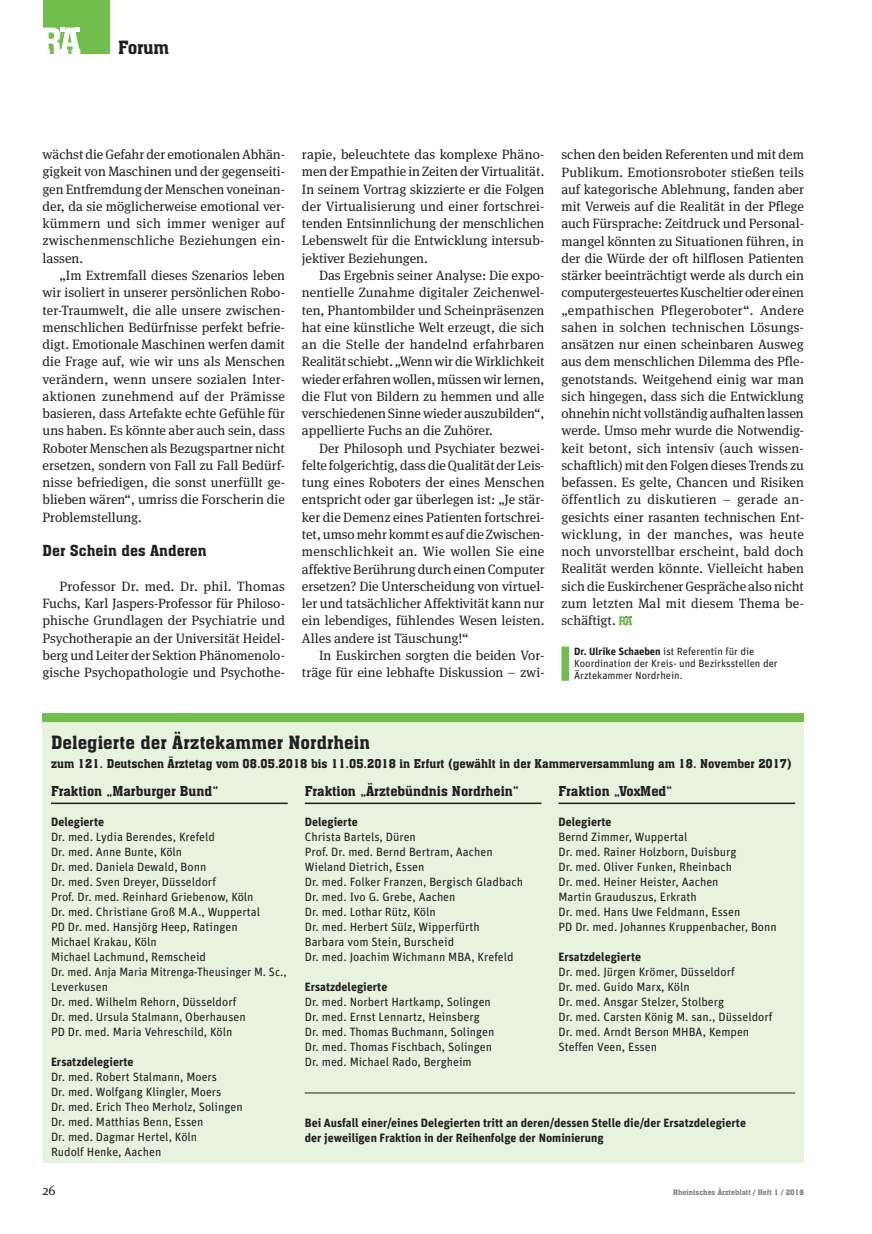
<style>
.page{position:relative;width:872px;height:1234px;background:#fff}
.page>*{position:absolute;margin:0;border:0;box-sizing:border-box;transform-origin:0 0}
.t1{font:18px "Aachen BT";letter-spacing:.005em;color:#231f20}
.t2{font:15px "Aachen BT";color:#231f20}
.t3{font:13.5px/17.2px "Meta Serif OT";color:#231f20;text-align:justify}
.t4{font:13.5px "Aachen BT";color:#231f20}
.t5{font:12px/15px "Unit";color:#231f20}
.t6{font:700 12px/15px "Unit";color:#231f20}
.t7{font:12px "Aachen BT";color:#231f20}
.t8{font:10.5px/12px "Unit";color:#231f20}
.t9{font:7.5px "Aachen BT";color:#808285}
.s1{font-weight:700}
</style>
<div class="page">
<div style="left:43px;top:0;width:66px;height:54px;background:#70bf4c"></div>
<svg style="left:43px;top:28px;width:37px;height:26px"></svg>
<svg style="left:619px;top:616px;width:13px;height:9px"></svg>
<div style="left:43px;top:713px;width:760px;height:449px;background:#e7f2df"></div>
<hr style="left:51px;top:802px;width:237px;height:1px;background:#231f20">
<hr style="left:305px;top:802px;width:236px;height:1px;background:#231f20">
<hr style="left:558px;top:802px;width:237px;height:1px;background:#231f20">
<div style="left:43px;top:713px;width:760px;height:8px;background:#70bf4c"></div>
<hr style="left:305px;top:1092px;width:490px;height:1px;background:#231f20">
<div style="left:561px;top:646px;width:8px;height:34px;background:#70bf4c"></div>
<h1 class="t1" style="left:118px;top:36px;width:52px">Forum</h1>
<p class="t3" style="left:43px;top:146px;width:244px">wächst die Gefahr der emotionalen Abhän&shy;gigkeit von Maschinen und der gegenseiti&shy;gen Entfremdung der Menschen voneinan&shy;der, da sie möglicherweise emotional ver&shy;kümmern und sich immer weniger auf zwischenmenschliche Beziehungen ein&shy;lassen.</p>
<p class="t3" style="left:43px;top:266px;width:244px;text-indent:17px">„Im Extremfall dieses Szenarios leben wir isoliert in unserer persönlichen Robo&shy;ter-Traumwelt, die alle unsere zwischen&shy;menschlichen Bedürfnisse perfekt befrie&shy;digt. Emotionale Maschinen werfen damit die Frage auf, wie wir uns als Menschen verändern, wenn unsere sozialen Inter&shy;aktionen zunehmend auf der Prämisse basieren, dass Artefakte echte Gefühle für uns haben. Es könnte aber auch sein, dass Roboter Menschen als Bezugspartner nicht ersetzen, sondern von Fall zu Fall Bedürf&shy;nisse befriedigen, die sonst unerfüllt ge&shy;blieben wären“, umriss die Forscherin die Problemstellung.</p>
<p class="t2" style="left:43px;top:541px;width:166px">Der Schein des Anderen</p>
<p class="t3" style="left:43px;top:577px;width:244px;text-indent:17px">Professor Dr. med. Dr. phil. Thomas Fuchs, Karl Jaspers-Professor für Philoso&shy;phische Grundlagen der Psychiatrie und Psychotherapie an der Universität Heidel&shy;berg und Leiter der Sektion Phänomenolo&shy;gische Psychopathologie und Psychothe-</p>
<p class="t3" style="left:302px;top:146px;width:244px">rapie, beleuchtete das komplexe Phäno&shy;men der Empathie in Zeiten der Virtualität.<br>In seinem Vortrag skizzierte er die Folgen der Virtualisierung und einer fortschrei&shy;tenden Entsinnlichung der menschlichen Lebenswelt für die Entwicklung intersub&shy;jektiver Beziehungen.</p>
<p class="t3" style="left:302px;top:266px;width:244px;text-indent:17px">Das Ergebnis seiner Analyse: Die expo&shy;nentielle Zunahme digitaler Zeichenwel&shy;ten, Phantombilder und Scheinpräsenzen hat eine künstliche Welt erzeugt, die sich an die Stelle der handelnd erfahrbaren Realität schiebt. „Wenn wir die Wirklichkeit wieder erfahren wollen, müssen wir lernen, die Flut von Bildern zu hemmen und alle verschiedenen Sinne wieder auszubilden“, appellierte Fuchs an die Zuhörer.</p>
<p class="t3" style="left:302px;top:439px;width:244px;text-indent:17px">Der Philosoph und Psychiater bezwei&shy;felte folgerichtig, dass die Qualität der Leis&shy;tung eines Roboters der eines Menschen entspricht oder gar überlegen ist: „Je stär&shy;ker die Demenz eines Patienten fortschrei&shy;tet, umso mehr kommt es auf die Zwischen&shy;menschlichkeit an. Wie wollen Sie eine affektive Berührung durch einen Computer ersetzen? Die Unterscheidung von virtuel&shy;ler und tatsächlicher Affektivität kann nur ein lebendiges, fühlendes Wesen leisten.<br>Alles andere ist Täuschung!“</p>
<p class="t3" style="left:302px;top:646px;width:244px;text-align:right">In Euskirchen sorgten die beiden Vor&shy;träge für eine lebhafte Diskussion – zwi-</p>
<p class="t3" style="left:561px;top:146px;width:244px">schen den beiden Referenten und mit dem Publikum. Emotionsroboter stießen teils auf kategorische Ablehnung, fanden aber mit Verweis auf die Realität in der Pflege auch Fürsprache: Zeitdruck und Personal&shy;mangel könnten zu Situationen führen, in der die Würde der oft hilflosen Patienten stärker beeinträchtigt werde als durch ein computergesteuertes Kuscheltier oder einen „empathischen Pflegeroboter“. Andere sahen in solchen technischen Lösungs&shy;ansätzen nur einen scheinbaren Ausweg aus dem menschlichen Dilemma des Pfle&shy;genotstands. Weitgehend einig war man sich hingegen, dass sich die Entwicklung ohnehin nicht vollständig aufhalten lassen werde. Umso mehr wurde die Notwendig&shy;keit betont, sich intensiv (auch wissen&shy;schaftlich) mit den Folgen dieses Trends zu befassen. Es gelte, Chancen und Risiken öffentlich zu diskutieren – gerade an&shy;gesichts einer rasanten technischen Ent&shy;wicklung, in der manches, was heute noch unvorstellbar erscheint, bald doch Realität werden könnte. Vielleicht haben sich die Euskirchener Gespräche also nicht zum letzten Mal mit diesem Thema be&shy;schäftigt.</p>
<p class="t8" style="left:574px;top:644px;width:205px"><span class="s1">Dr. Ulrike Schaeben</span> ist Referentin für die<br>Koordination der Kreis- und Bezirksstellen der<br>Ärztekammer Nordrhein.</p>
<h1 class="t1" style="left:51px;top:730px;width:320px">Delegierte der Ärztekammer Nordrhein</h1>
<p class="t7" style="left:51px;top:756px;width:742px">zum 121. Deutschen Ärztetag vom 08.05.2018 bis 11.05.2018 in Erfurt (gewählt in der Kammerversammlung am 18. November 2017)</p>
<p class="t4" style="left:51px;top:782px;width:169px">Fraktion „Marburger Bund“</p>
<p class="t6" style="left:51px;top:814px;width:55px">Delegierte</p>
<p class="t5" style="left:51px;top:829px;width:237px">Dr. med. Lydia Berendes, Krefeld<br>Dr. med. Anne Bunte, Köln<br>Dr. med. Daniela Dewald, Bonn<br>Dr. med. Sven Dreyer, Düsseldorf<br>Prof. Dr. med. Reinhard Griebenow, Köln<br>Dr. med. Christiane Groß M.A., Wuppertal<br>PD Dr. med. Hansjörg Heep, Ratingen<br>Michael Krakau, Köln<br>Michael Lachmund, Remscheid<br>Dr. med. Anja Maria Mitrenga-Theusinger M. Sc.,<br>Leverkusen<br>Dr. med. Wilhelm Rehorn, Düsseldorf<br>Dr. med. Ursula Stalmann, Oberhausen<br>PD Dr. med. Maria Vehreschild, Köln</p>
<p class="t6" style="left:51px;top:1054px;width:84px">Ersatzdelegierte</p>
<p class="t5" style="left:51px;top:1069px;width:193px">Dr. med. Robert Stalmann, Moers<br>Dr. med. Wolfgang Klingler, Moers<br>Dr. med. Erich Theo Merholz, Solingen<br>Dr. med. Matthias Benn, Essen<br>Dr. med. Dagmar Hertel, Köln<br>Rudolf Henke, Aachen</p>
<p class="t4" style="left:305px;top:782px;width:216px">Fraktion „Ärztebündnis Nordrhein“</p>
<p class="t6" style="left:305px;top:814px;width:55px">Delegierte</p>
<p class="t5" style="left:305px;top:829px;width:220px">Christa Bartels, Düren<br>Prof. Dr. med. Bernd Bertram, Aachen<br>Wieland Dietrich, Essen<br>Dr. med. Folker Franzen, Bergisch Gladbach<br>Dr. med. Ivo G. Grebe, Aachen<br>Dr. med. Lothar Rütz, Köln<br>Dr. med. Herbert Sülz, Wipperfürth<br>Barbara vom Stein, Burscheid<br>Dr. med. Joachim Wichmann MBA, Krefeld</p>
<p class="t6" style="left:305px;top:979px;width:84px">Ersatzdelegierte</p>
<p class="t5" style="left:305px;top:994px;width:191px">Dr. med. Norbert Hartkamp, Solingen Dr. med. Ernst Lennartz, Heinsberg Dr. med. Thomas Buchmann, Solingen Dr. med. Thomas Fischbach, Solingen Dr. med. Michael Rado, Bergheim</p>
<p class="t4" style="left:558px;top:782px;width:115px">Fraktion „VoxMed“</p>
<p class="t6" style="left:558px;top:814px;width:55px">Delegierte</p>
<p class="t5" style="left:558px;top:829px;width:220px">Bernd Zimmer, Wuppertal<br>Dr. med. Rainer Holzborn, Duisburg<br>Dr. med. Oliver Funken, Rheinbach<br>Dr. med. Heiner Heister, Aachen<br>Martin Grauduszus, Erkrath<br>Dr. med. Hans Uwe Feldmann, Essen<br>PD Dr. med. Johannes Kruppenbacher, Bonn</p>
<p class="t6" style="left:558px;top:949px;width:84px">Ersatzdelegierte</p>
<p class="t5" style="left:558px;top:964px;width:215px">Dr. med. Jürgen Krömer, Düsseldorf<br>Dr. med. Guido Marx, Köln<br>Dr. med. Ansgar Stelzer, Stolberg<br>Dr. med. Carsten König M. san., Düsseldorf<br>Dr. med. Arndt Berson MHBA, Kempen<br>Steffen Veen, Essen</p>
<p class="t6" style="left:305px;top:1114px;width:443px">Bei Ausfall einer/eines Delegierten tritt an deren/dessen Stelle die/der Ersatzdelegierte der jeweiligen Fraktion in der Reihenfolge der Nominierung</p>
<p class="t3" style="left:43px;top:1181px;width:15px">26</p>
<p class="t9" style="left:673px;top:1187px;width:132px">Rheinisches Ärzteblatt / Heft 1 / 2018</p>
</div>
